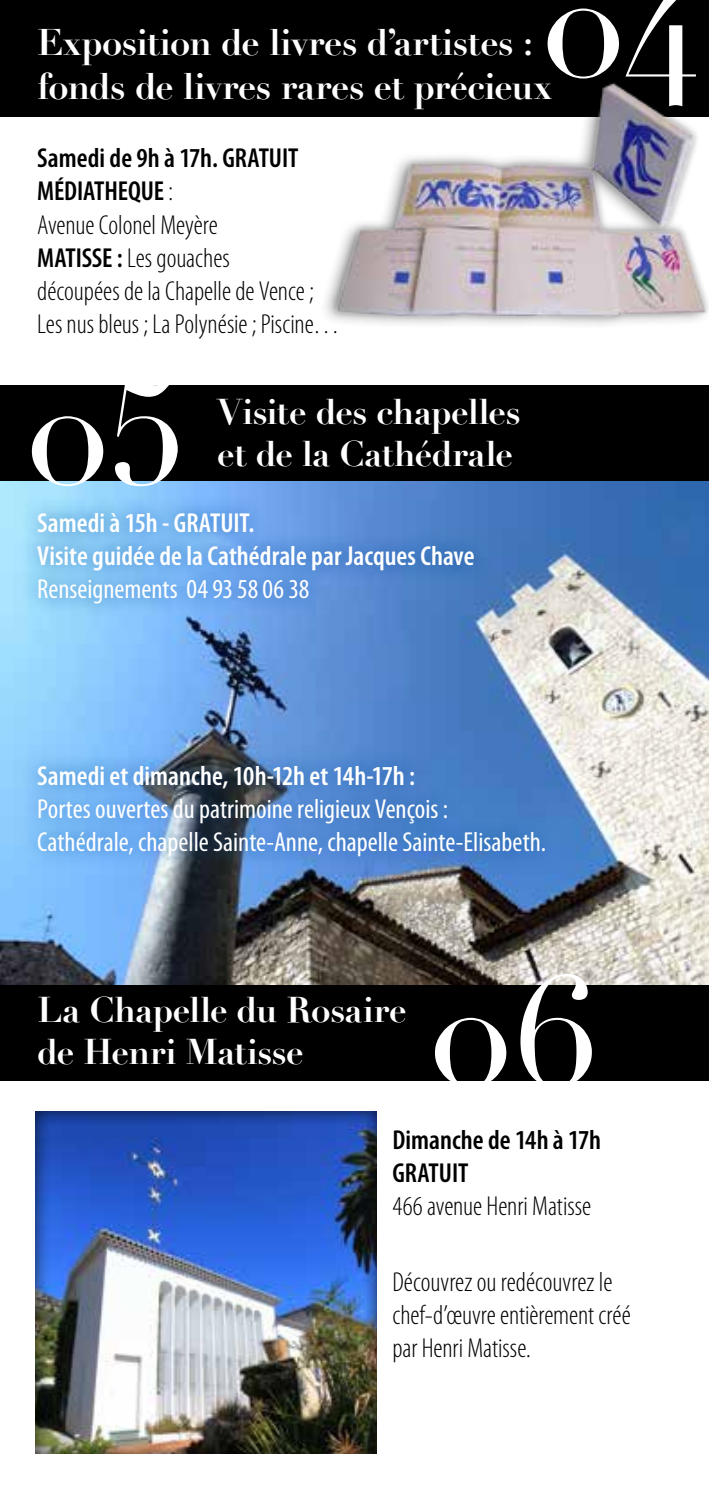
<style>
.page{position:relative;width:709px;height:1489px;background:#fff}
.page>*{position:absolute;margin:0;border:0;box-sizing:border-box;transform-origin:0 0}
.t1{font:153.75px "Didot";color:#fff}
.t2{font:700 36.25px/43.5px "Didot";letter-spacing:-.01em;color:#fff}
.t3{font:700 35px/42px "Didot";letter-spacing:-.015em;color:#fff}
.t4{font:300 condensed 27.5px/33px "Myriad Pro";color:#000}
.t5{font:condensed 27.5px/33px "Myriad Pro";color:#fff}
.t6{font:600 condensed 27.5px/33px "Myriad Pro";color:#fff}
.t7{font:600 condensed 27.5px/33px "Myriad Pro";color:#000}
.s1{font-weight:600}
</style>
<div class="page">
<img style="left:0;top:481px;width:709px;height:503px">
<div style="left:34px;top:1108px;width:345px;height:345px;background:#000;opacity:.75"></div>
<div style="left:0;top:385px;width:709px;height:96px;background:#000"></div>
<div style="left:0;top:984px;width:709px;height:96px;background:#000"></div>
<div style="left:0;top:0;width:709px;height:116px;background:#000"></div>
<img style="left:302px;top:82px;width:407px;height:243px">
<div style="left:19px;top:495px;width:543px;height:377px;background:#004d9d;opacity:.75"></div>
<img style="left:681px;top:624px;width:28px;height:457px">
<h1 class="t1" style="left:540px;top:-69px;width:155px">04</h1>
<h2 class="t2" style="left:37px;top:21px;width:516px">Exposition de livres d’artistes : fonds de livres rares et précieux</h2>
<p class="t4" style="left:37px;top:142px;width:304px"><span class="s1">Samedi de 9h à 17h. GRATUIT<br>MÉDIATHEQUE</span> :<br>Avenue Colonel Meyère<br><span class="s1">MATISSE :</span> Les gouaches<br>découpées de la Chapelle de Vence ;<br>Les nus bleus ; La Polynésie ; Piscine…</p>
<h1 class="t1" style="left:25px;top:339px;width:161px">05</h1>
<p class="t3" style="left:217px;top:391px;width:305px">Visite des chapelles et de la Cathédrale</p>
<p class="t6" style="left:37px;top:506px;width:439px">Samedi à 15h - GRATUIT.<br>Visite guidée de la Cathédrale par Jacques Chave</p>
<p class="t5" style="left:37px;top:572px;width:273px">Renseignements 04 93 58 06 38</p>
<p class="t6" style="left:37px;top:758px;width:379px">Samedi et dimanche, 10h-12h et 14h-17h :</p>
<p class="t5" style="left:37px;top:791px;width:510px">Portes ouvertes du patrimoine religieux Vençois :<br>Cathédrale, chapelle Sainte-Anne, chapelle Sainte-Elisabeth.</p>
<p class="t3" style="left:37px;top:989px;width:371px">La Chapelle du Rosaire de Henri Matisse</p>
<h1 class="t1" style="left:428px;top:940px;width:172px">06</h1>
<p class="t7" style="left:392px;top:1122px;width:210px">Dimanche de 14h à 17h<br>GRATUIT</p>
<p class="t4" style="left:392px;top:1188px;width:200px">466 avenue Henri Matisse</p>
<p class="t4" style="left:392px;top:1265px;width:240px">Découvrez ou redécouvrez le chef-d’œuvre entièrement créé par Henri Matisse.</p>
</div>
